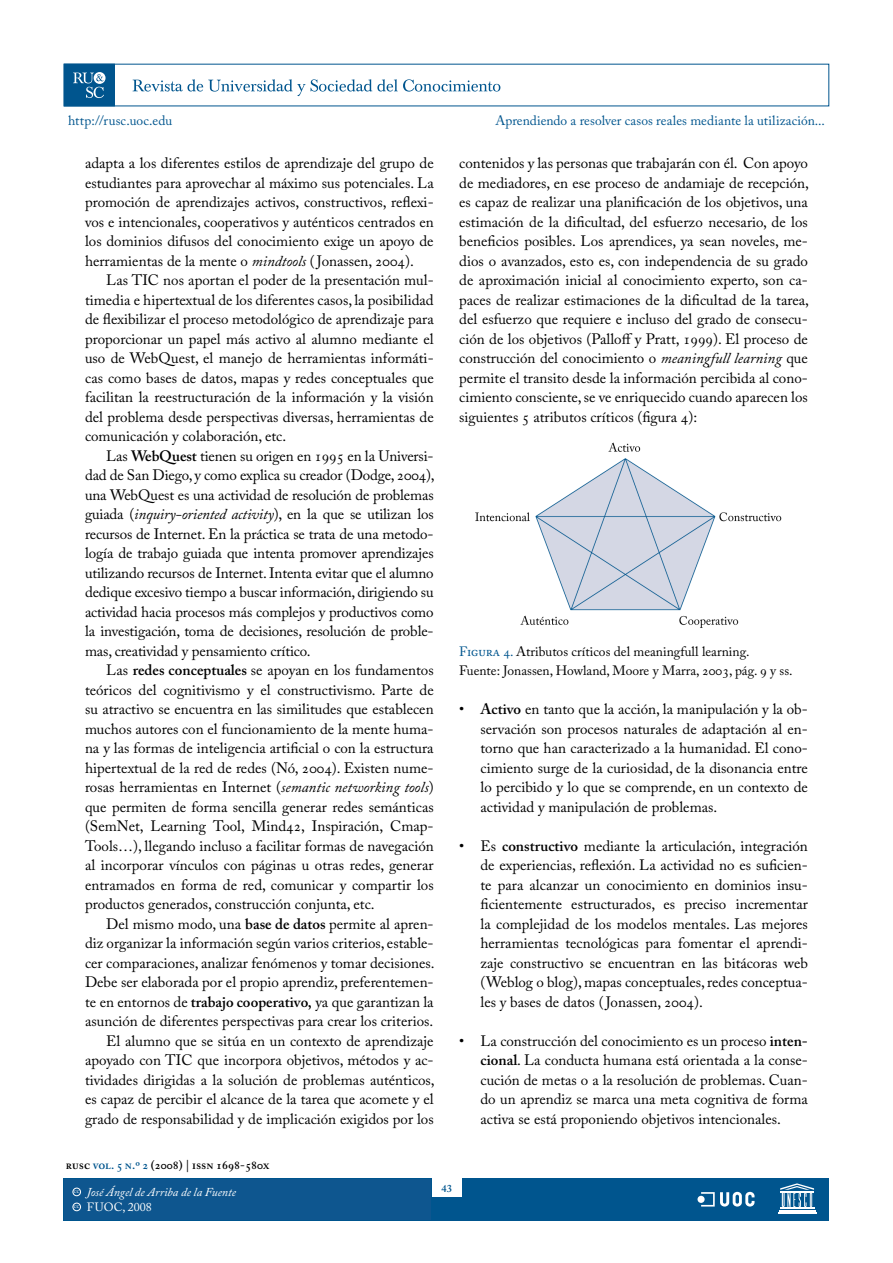
<style>
.page{position:relative;width:893px;height:1263px;background:#fff}
.page>*{position:absolute;margin:0;border:0;box-sizing:border-box;transform-origin:0 0}
.t1{font:15px/19.5px "Adobe Caslon Pro";color:#000;text-align:justify}
.t2{font:13.5px/19.5px "Adobe Caslon Pro";color:#000}
.t3{font:13.5px "Adobe Caslon Pro";letter-spacing:.005em;color:#00558e}
.t4{font:600 12px "Adobe Caslon Pro";color:#000}
.t5{font:italic 600 12px "Adobe Caslon Pro";color:#fff}
.t6{font:italic 12px "Adobe Caslon Pro";color:#fff}
.t7{font:12px "Adobe Caslon Pro";color:#fff}
.t8{font:600 10.5px "Adobe Caslon Pro";color:#00558e}
.t9{font:600 3.9px "Adobe Caslon Pro";color:#fff}
.s1{font-style:italic}
.s2{font-weight:600}
.s3{color:#00558e}
</style>
<div class="page">
<img style="left:475px;top:442px;width:307px;height:186px">
<div style="left:64px;top:1178px;width:765px;height:42px;background:#00558e"></div>
<hr style="left:780px;top:1207px;width:34px;height:2px;background:#fff">
<hr style="left:779px;top:1210px;width:36px;height:1px;background:#fff">
<hr style="left:778px;top:1212px;width:39px;height:1px;background:#fff">
<svg style="left:780px;top:1183px;width:34px;height:24px"></svg>
<div style="left:697px;top:1196px;width:8px;height:7px;background:#fff;border-radius:50%"></div>
<svg style="left:701px;top:1192px;width:53px;height:14px"></svg>
<div style="left:64px;top:64px;width:50px;height:42px;background:#00558e"></div>
<div style="left:64px;top:64px;width:51px;height:42px;border:1px solid #00558e"></div>
<svg style="left:94px;top:72px;width:12px;height:12px"></svg>
<svg style="left:73px;top:73px;width:31px;height:25px"></svg>
<svg style="left:133px;top:79px;width:367px;height:17px"></svg>
<div style="left:432px;top:1159px;width:30px;height:37px;background:#fff"></div>
<div style="left:64px;top:1178px;width:366px;height:41px;background:#0e568f"></div>
<div style="left:73px;top:1188px;width:8px;height:8px;border:1px solid #fff;border-radius:50%"></div>
<div style="left:73px;top:1203px;width:8px;height:8px;border:1px solid #fff;border-radius:50%"></div>
<p class="t3" style="left:68px;top:112px;width:106px">http://rusc.uoc.edu</p>
<p class="t1" style="left:85px;top:153px;width:350px">adapta a los diferentes estilos de aprendizaje del grupo de</p>
<p class="t1" style="left:85px;top:173px;width:350px">estudiantes para aprovechar al máximo sus potenciales. La</p>
<p class="t1" style="left:85px;top:192px;width:350px">promoción de aprendizajes activos, constructivos, reflexi-</p>
<p class="t1" style="left:85px;top:212px;width:350px">vos e intencionales, cooperativos y auténticos centrados en</p>
<p class="t1" style="left:85px;top:231px;width:350px">los dominios difusos del conocimiento exige un apoyo de</p>
<p class="t1" style="left:85px;top:251px;width:330px">herramientas de la mente o <span class="s1">mindtools</span> ( Jonassen, 2004).</p>
<p class="t1" style="left:106px;top:270px;width:329px">Las TIC nos aportan el poder de la presentación mul-</p>
<p class="t1" style="left:85px;top:290px;width:350px">timedia e hipertextual de los diferentes casos, la posibilidad</p>
<p class="t1" style="left:85px;top:309px;width:350px">de flexibilizar el proceso metodológico de aprendizaje para</p>
<p class="t1" style="left:85px;top:329px;width:350px">proporcionar un papel más activo al alumno mediante el</p>
<p class="t1" style="left:85px;top:348px;width:350px">uso de WebQuest, el manejo de herramientas informáti-</p>
<p class="t1" style="left:85px;top:368px;width:350px">cas como bases de datos, mapas y redes conceptuales que</p>
<p class="t1" style="left:85px;top:387px;width:350px">facilitan la reestructuración de la información y la visión</p>
<p class="t1" style="left:85px;top:407px;width:350px">del problema desde perspectivas diversas, herramientas de</p>
<p class="t1" style="left:85px;top:426px;width:203px">comunicación y colaboración, etc.</p>
<p class="t1" style="left:106px;top:446px;width:329px">Las <span class="s2">WebQuest</span> tienen su origen en 1995 en la Universi-</p>
<p class="t1" style="left:85px;top:465px;width:351px">dad de San Diego, y como explica su creador (Dodge, 2004),</p>
<p class="t1" style="left:85px;top:485px;width:350px">una WebQuest es una actividad de resolución de problemas</p>
<p class="t1" style="left:85px;top:504px;width:350px">guiada (<span class="s1">inquiry-oriented activity</span>), en la que se utilizan los</p>
<p class="t1" style="left:85px;top:524px;width:350px">recursos de Internet. En la práctica se trata de una metodo-</p>
<p class="t1" style="left:85px;top:543px;width:350px">logía de trabajo guiada que intenta promover aprendizajes</p>
<p class="t1" style="left:85px;top:563px;width:350px">utilizando recursos de Internet. Intenta evitar que el alumno</p>
<p class="t1" style="left:85px;top:582px;width:350px">dedique excesivo tiempo a buscar información, dirigiendo su</p>
<p class="t1" style="left:85px;top:602px;width:350px">actividad hacia procesos más complejos y productivos como</p>
<p class="t1" style="left:85px;top:621px;width:350px">la investigación, toma de decisiones, resolución de proble-</p>
<p class="t1" style="left:85px;top:641px;width:227px">mas, creatividad y pensamiento crítico.</p>
<p class="t1" style="left:106px;top:660px;width:329px">Las <span class="s2">redes conceptuales</span> se apoyan en los fundamentos</p>
<p class="t1" style="left:85px;top:680px;width:350px">teóricos del cognitivismo y el constructivismo. Parte de</p>
<p class="t1" style="left:85px;top:699px;width:350px">su atractivo se encuentra en las similitudes que establecen</p>
<p class="t1" style="left:85px;top:719px;width:350px">muchos autores con el funcionamiento de la mente huma-</p>
<p class="t1" style="left:85px;top:738px;width:350px">na y las formas de inteligencia artificial o con la estructura</p>
<p class="t1" style="left:85px;top:758px;width:350px">hipertextual de la red de redes (Nó, 2004). Existen nume-</p>
<p class="t1" style="left:85px;top:777px;width:350px">rosas herramientas en Internet (<span class="s1">semantic networking tools</span>)</p>
<p class="t1" style="left:85px;top:797px;width:350px">que permiten de forma sencilla generar redes semánticas</p>
<p class="t1" style="left:85px;top:816px;width:350px">(SemNet, Learning Tool, Mind42, Inspiración, Cmap-</p>
<p class="t1" style="left:85px;top:836px;width:350px">Tools…), llegando incluso a facilitar formas de navegación</p>
<p class="t1" style="left:85px;top:855px;width:350px">al incorporar vínculos con páginas u otras redes, generar</p>
<p class="t1" style="left:85px;top:875px;width:350px">entramados en forma de red, comunicar y compartir los</p>
<p class="t1" style="left:85px;top:894px;width:291px">productos generados, construcción conjunta, etc.</p>
<p class="t1" style="left:106px;top:914px;width:329px">Del mismo modo, una <span class="s2">base de datos</span> permite al apren-</p>
<p class="t1" style="left:85px;top:933px;width:350px">diz organizar la información según varios criterios, estable-</p>
<p class="t1" style="left:85px;top:953px;width:351px">cer comparaciones, analizar fenómenos y tomar decisiones.</p>
<p class="t1" style="left:85px;top:972px;width:350px">Debe ser elaborada por el propio aprendiz, preferentemen-</p>
<p class="t1" style="left:85px;top:992px;width:350px">te en entornos de <span class="s2">trabajo cooperativo,</span> ya que garantizan la</p>
<p class="t1" style="left:85px;top:1011px;width:350px">asunción de diferentes perspectivas para crear los criterios.</p>
<p class="t1" style="left:106px;top:1031px;width:329px">El alumno que se sitúa en un contexto de aprendizaje</p>
<p class="t1" style="left:85px;top:1050px;width:350px">apoyado con TIC que incorpora objetivos, métodos y ac-</p>
<p class="t1" style="left:85px;top:1070px;width:351px">tividades dirigidas a la solución de problemas auténticos,</p>
<p class="t1" style="left:85px;top:1089px;width:350px">es capaz de percibir el alcance de la tarea que acomete y el</p>
<p class="t1" style="left:85px;top:1109px;width:350px">grado de responsabilidad y de implicación exigidos por los</p>
<p class="t3" style="left:495px;top:112px;width:331px">Aprendiendo a resolver casos reales mediante la utilización...</p>
<p class="t1" style="left:459px;top:153px;width:351px">contenidos y las personas que trabajarán con él. Con apoyo de mediadores, en ese proceso de andamiaje de recepción, es capaz de realizar una planificación de los objetivos, una estimación de la dificultad, del esfuerzo necesario, de los beneficios posibles. Los aprendices, ya sean noveles, me&shy;dios o avanzados, esto es, con independencia de su grado de aproximación inicial al conocimiento experto, son ca&shy;paces de realizar estimaciones de la dificultad de la tarea, del esfuerzo que requiere e incluso del grado de consecu&shy;ción de los objetivos (Palloff y Pratt, 1999). El proceso de construcción del conocimiento o <span class="s1">meaningfull learning</span> que permite el transito desde la información percibida al cono&shy;cimiento consciente, se ve enriquecido cuando aparecen los siguientes 5 atributos críticos (figura 4):</p>
<p class="t2" style="left:459px;top:641px;width:335px"><span class="s3">Figura 4.</span> Atributos críticos del meaningfull learning.<br>Fuente: Jonassen, Howland, Moore y Marra, 2003, pág. 9 y ss.</p>
<p class="t1" style="left:480px;top:699px;width:329px;text-indent:-21px">• <span class="s2">Activo</span> en tanto que la acción, la manipulación y la ob&shy;servación son procesos naturales de adaptación al en&shy;torno que han caracterizado a la humanidad. El cono&shy;cimiento surge de la curiosidad, de la disonancia entre lo percibido y lo que se comprende, en un contexto de actividad y manipulación de problemas.</p>
<p class="t1" style="left:480px;top:836px;width:329px;text-indent:-21px">• Es <span class="s2">constructivo</span> mediante la articulación, integración de experiencias, reflexión. La actividad no es suficien&shy;te para alcanzar un conocimiento en dominios insu&shy;ficientemente estructurados, es preciso incrementar la complejidad de los modelos mentales. Las mejores herramientas tecnológicas para fomentar el aprendi&shy;zaje constructivo se encuentran en las bitácoras web (Weblog o blog), mapas conceptuales, redes conceptua&shy;les y bases de datos ( Jonassen, 2004).</p>
<p class="t1" style="left:480px;top:1031px;width:329px;text-indent:-21px">• La construcción del conocimiento es un proceso <span class="s2">inten&shy;cional</span>. La conducta humana está orientada a la conse&shy;cución de metas o a la resolución de problemas. Cuan&shy;do un aprendiz se marca una meta cognitiva de forma activa se está proponiendo objetivos intencionales.</p>
<p class="t4" style="left:66px;top:1157px;width:205px">rusc <span class="s3">vol. 5 n.º 2</span> (2008) | issn 1698-580x</p>
<p class="t5" style="left:70px;top:1192px;width:154px">José Ángel de Arriba de la Fuente</p>
<p class="t9" style="left:74px;top:1190px;width:7px">CC</p>
<p class="t6" style="left:87px;top:1185px;width:151px">José Ángel de Arriba de la Fuente</p>
<p class="t9" style="left:74px;top:1205px;width:7px">CC</p>
<p class="t7" style="left:87px;top:1200px;width:67px">FUOC, 2008</p>
<p class="t8" style="left:442px;top:1182px;width:12px">43</p>
</div>
